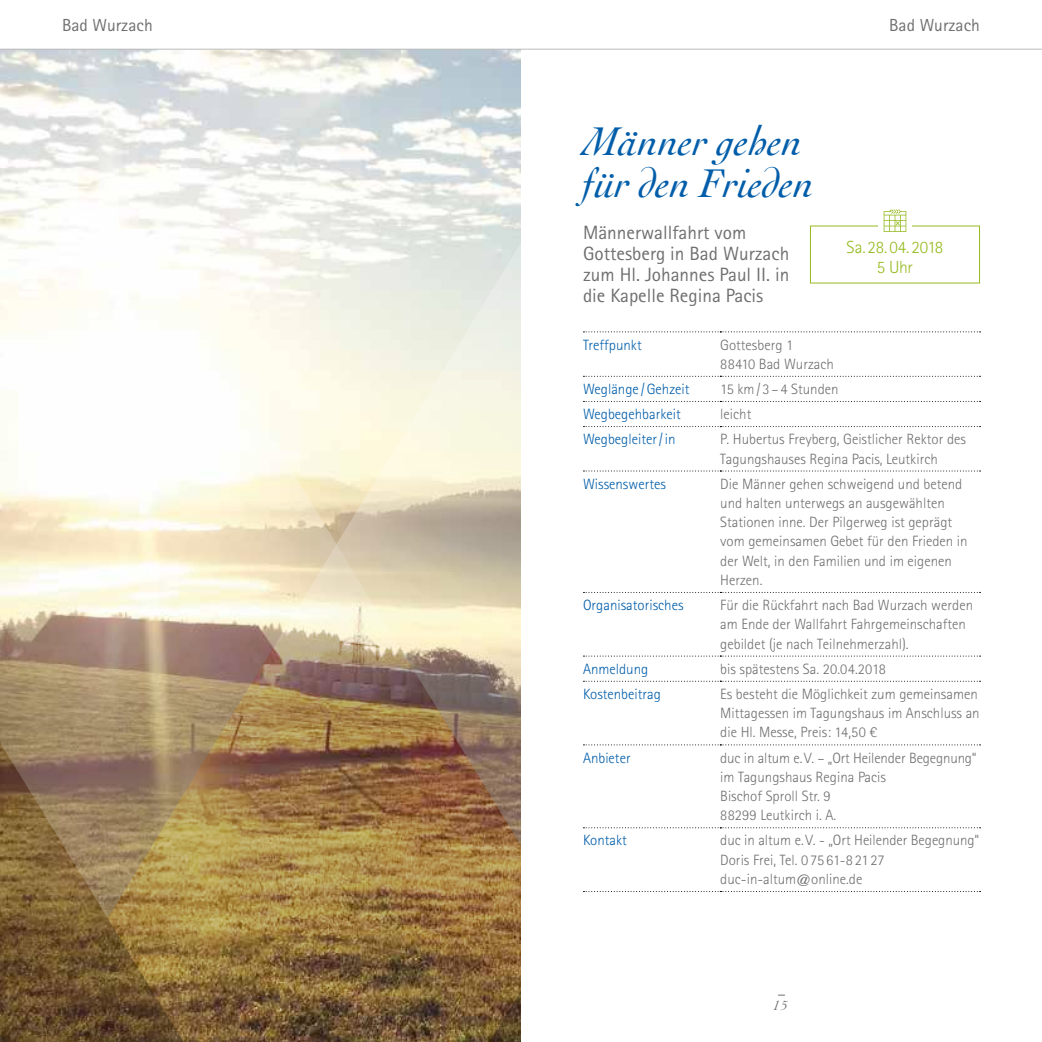
<style>
.page{position:relative;width:1042px;height:1042px;background:#fff}
.page>*{position:absolute;margin:0;border:0;box-sizing:border-box;transform-origin:0 0}
.t1{font:italic 42px/42px "Cochin";color:#005da9}
.t2{font:19.25px/21px "Rotis Sans Serif Std";color:#706f6f}
.t3{font:17.5px "Rotis Sans Serif Std";color:#706f6f}
.t4{font:300 17.5px/19.2px "Rotis Sans Serif Std";letter-spacing:-.015em;color:#95bb20;text-align:center}
.t5{font:300 14.88px/19.2px "Rotis Sans Serif Std";color:#706f6f}
.t6{font:300 14.88px "Rotis Sans Serif Std";color:#005da9}
.t7{font:italic 14px "Cochin";color:#706f6f}
</style>
<div class="page">
<img style="left:0;top:50px;width:521px;height:992px">
<svg style="left:0;top:170px;width:336px;height:748px"></svg>
<svg style="left:336px;top:170px;width:185px;height:374px;background:#e9e8d9"></svg>
<img style="left:108px;top:544px;width:413px;height:498px">
<hr style="left:0;top:49px;width:1042px;height:1px;background:#bcbcbc">
<svg style="left:583px;top:331px;width:397px;height:1px"></svg>
<svg style="left:583px;top:376px;width:397px;height:1px"></svg>
<svg style="left:583px;top:401px;width:397px;height:1px"></svg>
<svg style="left:583px;top:426px;width:397px;height:1px"></svg>
<svg style="left:583px;top:470px;width:397px;height:1px"></svg>
<svg style="left:583px;top:592px;width:397px;height:1px"></svg>
<svg style="left:583px;top:655px;width:397px;height:1px"></svg>
<svg style="left:583px;top:681px;width:397px;height:1px"></svg>
<svg style="left:583px;top:744px;width:397px;height:1px"></svg>
<svg style="left:583px;top:827px;width:397px;height:1px"></svg>
<svg style="left:583px;top:891px;width:397px;height:1px"></svg>
<svg style="left:883px;top:210px;width:23px;height:22px"></svg>
<p class="t3" style="left:62px;top:15px;width:92px">Bad Wurzach</p>
<p class="t3" style="left:889px;top:15px;width:92px">Bad Wurzach</p>
<h1 class="t1" style="left:583px;top:118px;width:232px">Männer gehen für den Frieden</h1>
<p class="t2" style="left:583px;top:221px;width:208px">Männerwallfahrt vom<br>Gottesberg in Bad Wurzach zum Hl. Johannes Paul II. in die Kapelle Regina Pacis</p>
<p class="t4" style="left:846px;top:238px;width:98px">Sa.28.04.2018<br>5 Uhr</p>
<p class="t6" style="left:583px;top:336px;width:60px">Treffpunkt</p>
<p class="t5" style="left:720px;top:335px;width:115px">Gottesberg 1<br>88410 Bad Wurzach</p>
<p class="t6" style="left:583px;top:380px;width:108px">Weglänge /Gehzeit</p>
<p class="t5" style="left:720px;top:379px;width:120px">15 km/ 3 – 4 Stunden</p>
<p class="t6" style="left:583px;top:405px;width:99px">Wegbegehbarkeit</p>
<p class="t5" style="left:720px;top:404px;width:33px">leicht</p>
<p class="t6" style="left:583px;top:431px;width:94px">Wegbegleiter/in</p>
<p class="t5" style="left:720px;top:430px;width:247px">P. Hubertus Freyberg, Geistlicher Rektor des<br>Tagungshauses Regina Pacis, Leutkirch</p>
<p class="t6" style="left:583px;top:475px;width:84px">Wissenswertes</p>
<p class="t5" style="left:720px;top:474px;width:249px">Die Männer gehen schweigend und betend und halten unterwegs an ausgewählten Stationen inne. Der Pilgerweg ist geprägt vom gemeinsamen Gebet für den Frieden in der Welt, in den Familien und im eigenen Herzen.</p>
<p class="t6" style="left:583px;top:596px;width:102px">Organisatorisches</p>
<p class="t5" style="left:720px;top:595px;width:254px">Für die Rückfahrt nach Bad Wurzach werden am Ende der Wallfahrt Fahrgemeinschaften gebildet (je nach Teilnehmerzahl).</p>
<p class="t6" style="left:583px;top:660px;width:67px">Anmeldung</p>
<p class="t5" style="left:720px;top:659px;width:167px">bis spätestens Sa. 20.04.2018</p>
<p class="t6" style="left:583px;top:685px;width:79px">Kostenbeitrag</p>
<p class="t5" style="left:720px;top:684px;width:261px">Es besteht die Möglichkeit zum gemeinsamen<br>Mittagessen im Tagungshaus im Anschluss an die Hl. Messe, Preis: 14,50 €</p>
<p class="t6" style="left:583px;top:749px;width:49px">Anbieter</p>
<p class="t5" style="left:720px;top:748px;width:258px">duc in altum e.V. – „Ort Heilender Begegnung“ im Tagungshaus Regina Pacis<br>Bischof Sproll Str. 9<br>88299 Leutkirch i. A.</p>
<p class="t6" style="left:583px;top:832px;width:45px">Kontakt</p>
<p class="t5" style="left:720px;top:831px;width:260px">duc in altum e.V. - „Ort Heilender Begegnung“<br>Doris Frei, Tel. 0 75 61-8 21 27 duc-in-altum@online.de</p>
<p class="t7" style="left:773px;top:995px;width:15px">15</p>
</div>
